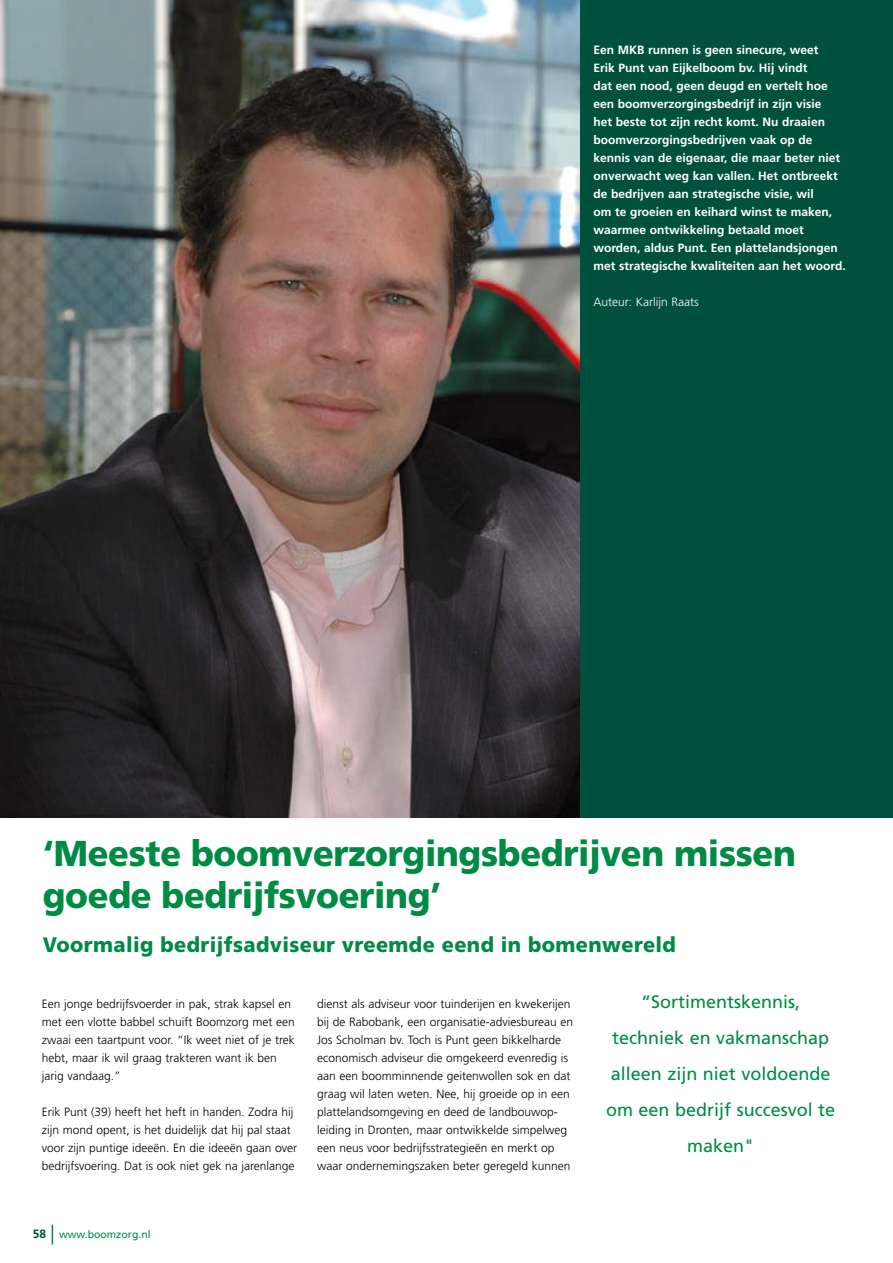
<style>
.page{position:relative;width:893px;height:1263px;background:#fff}
.page>*{position:absolute;margin:0;border:0;box-sizing:border-box;transform-origin:0 0}
.t1{font:900 36px/42px "Frutiger";letter-spacing:-.01em;color:#008b45;scale:.95 1}
.t2{font:900 21px "Frutiger";letter-spacing:.02em;color:#008b45;scale:.95 1}
.t3{font:18px/36px "Frutiger";color:#008b45;text-align:center}
.t4{font:300 12px/18px "Frutiger";color:#000}
.t5{font:700 12px/18px "Frutiger";color:#fff}
.t6{font:300 12px "Frutiger";color:#fff}
.t7{font:10.5px "Frutiger";color:#008b45}
.s1{font-weight:700;font-size:12px;color:#00513c}
</style>
<div class="page">
<svg style="left:52px;top:1225px;width:1px;height:19px"></svg>
<img style="left:0;top:0;width:580px;height:818px">
<div style="left:580px;top:0;width:313px;height:818px;background:#00513c"></div>
<p class="t5" style="left:593px;top:41px;width:254px">Een MKB runnen is geen sinecure, weet<br>Erik Punt van Eijkelboom bv. Hij vindt<br>dat een nood, geen deugd en vertelt hoe een boomverzorgingsbedrijf in zijn visie<br>het beste tot zijn recht komt. Nu draaien boomverzorgingsbedrijven vaak op de kennis van de eigenaar, die maar beter niet onverwacht weg kan vallen. Het ontbreekt de bedrijven aan strategische visie, wil<br>om te groeien en keihard winst te maken, waarmee ontwikkeling betaald moet worden, aldus Punt. Een plattelandsjongen met strategische kwaliteiten aan het woord.</p>
<p class="t6" style="left:593px;top:295px;width:107px">Auteur: Karlijn Raats</p>
<h1 class="t1" style="left:43px;top:831px;width:794px">‘Meeste boomverzorgingsbedrijven missen goede bedrijfsvoering’</h1>
<h2 class="t2" style="left:43px;top:932px;width:668px">Voormalig bedrijfsadviseur vreemde eend in bomenwereld</h2>
<p class="t4" style="left:42px;top:995px;width:255px">Een jonge bedrijfsvoerder in pak, strak kapsel en met een vlotte babbel schuift Boomzorg met een zwaai een taartpunt voor. “Ik weet niet of je trek hebt, maar ik wil graag trakteren want ik ben jarig vandaag.”</p>
<p class="t4" style="left:42px;top:1103px;width:257px">Erik Punt (39) heeft het heft in handen. Zodra hij zijn mond opent, is het duidelijk dat hij pal staat voor zijn puntige ideeën. En die ideeën gaan over bedrijfsvoering. Dat is ook niet gek na jarenlange</p>
<p class="t4" style="left:317px;top:995px;width:258px">dienst als adviseur voor tuinderijen en kwekerijen bij de Rabobank, een organisatie-adviesbureau en Jos Scholman bv. Toch is Punt geen bikkelharde economisch adviseur die omgekeerd evenredig is aan een boomminnende geitenwollen sok en dat graag wil laten weten. Nee, hij groeide op in een plattelandsomgeving en deed de landbouwop&shy;leiding in Dronten, maar ontwikkelde simpelweg een neus voor bedrijfsstrategieën en merkt op waar ondernemingszaken beter geregeld kunnen</p>
<p class="t7" style="left:33px;top:1228px;width:119px"><span class="s1">58</span> www.boomzorg.nl</p>
<h3 class="t3" style="left:606px;top:984px;width:231px">“Sortimentskennis, techniek en vakmanschap alleen zijn niet voldoende om een bedrijf succesvol te maken"</h3>
</div>
